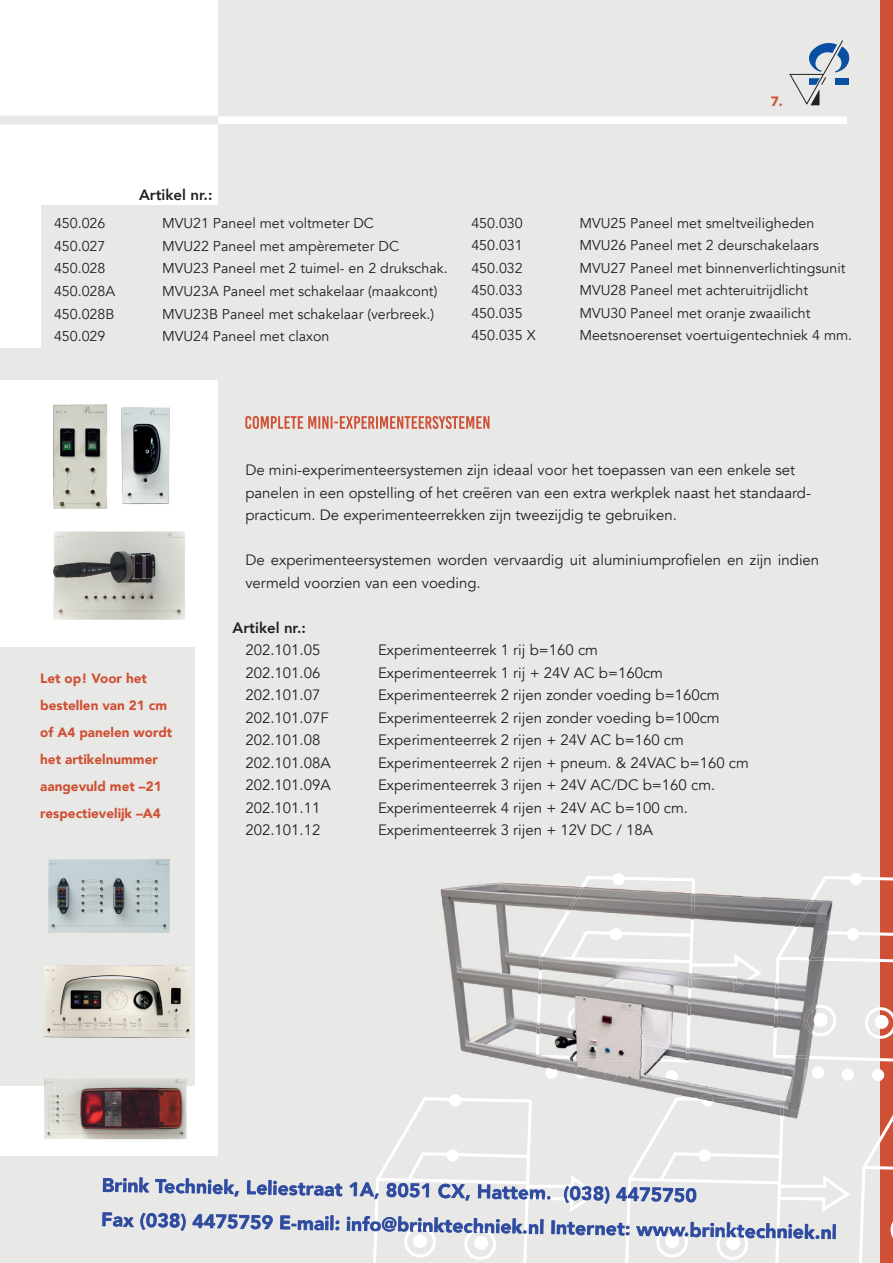
<style>
.page{position:relative;width:893px;height:1263px;background:#fff}
.page>*{position:absolute;margin:0;border:0;box-sizing:border-box;transform-origin:0 0}
.t1{font:900 19.5px/34.5px "Avenir";color:#304ca1}
.t2{font:15px/22.5px "Avenir";color:#231f20}
.t3{font:800 15px "Avenir";color:#231f20}
.t4{font:14.25px "Avenir";color:#231f20}
.t5{font:900 13.5px/27px "Avenir";color:#cf5034}
</style>
<div class="page">
<div style="left:41px;top:205px;width:830px;height:171px;background:#e8e9e7"></div>
<div style="left:0;top:647px;width:195px;height:438px;background:#e8e9e7"></div>
<div style="left:0;top:348px;width:228px;height:31px;background:#e8e9e7"></div>
<div style="left:218px;top:0;width:675px;height:1157px;background:#e8e9e7"></div>
<div style="left:0;top:1157px;width:893px;height:106px;background:#e8e9e7"></div>
<div style="left:0;top:116px;width:847px;height:8px;background:#fff"></div>
<div style="left:880px;top:0;width:13px;height:1263px;background:#cf5034"></div>
<div style="left:0;top:116px;width:218px;height:9px;background:#e8e9e7"></div>
<svg style="left:789px;top:40px;width:61px;height:66px"></svg>
<svg style="left:245px;top:416px;width:244px;height:13px"></svg>
<img style="left:48px;top:859px;width:122px;height:74px">
<img style="left:44px;top:965px;width:58px;height:73px">
<img style="left:35px;top:1085px;width:67px;height:55px">
<img style="left:44px;top:1078px;width:58px;height:7px">
<img style="left:53px;top:531px;width:132px;height:89px">
<img style="left:53px;top:405px;width:55px;height:104px">
<img style="left:121px;top:407px;width:49px;height:98px">
<div style="left:850px;top:873px;width:12px;height:12px;background:#fff;border-radius:50%"></div>
<div style="left:612px;top:873px;width:13px;height:12px;background:#fff;border-radius:50%"></div>
<svg style="left:102px;top:874px;width:791px;height:389px"></svg>
<p class="t5" style="left:771px;top:87px;width:13px">7.</p>
<p class="t3" style="left:139px;top:183px;width:75px">Artikel nr.:</p>
<p class="t4" style="left:54px;top:215px;width:53px">450.026</p>
<p class="t4" style="left:162px;top:215px;width:213px">MVU21 Paneel met voltmeter DC</p>
<p class="t4" style="left:54px;top:238px;width:53px">450.027</p>
<p class="t4" style="left:162px;top:238px;width:239px">MVU22 Paneel met ampèremeter DC</p>
<p class="t4" style="left:54px;top:260px;width:53px">450.028</p>
<p class="t4" style="left:162px;top:260px;width:287px">MVU23 Paneel met 2 tuimel- en 2 drukschak.</p>
<p class="t4" style="left:54px;top:283px;width:63px">450.028A</p>
<p class="t4" style="left:162px;top:283px;width:277px">MVU23A Paneel met schakelaar (maakcont)</p>
<p class="t4" style="left:54px;top:305px;width:62px">450.028B</p>
<p class="t4" style="left:162px;top:305px;width:274px">MVU23B Paneel met schakelaar (verbreek.)</p>
<p class="t4" style="left:54px;top:328px;width:53px">450.029</p>
<p class="t4" style="left:162px;top:328px;width:169px">MVU24 Paneel met claxon</p>
<p class="t4" style="left:471px;top:214px;width:53px">450.030</p>
<p class="t4" style="left:579px;top:214px;width:236px">MVU25 Paneel met smeltveiligheden</p>
<p class="t4" style="left:471px;top:237px;width:53px">450.031</p>
<p class="t4" style="left:579px;top:237px;width:241px">MVU26 Paneel met 2 deurschakelaars</p>
<p class="t4" style="left:471px;top:259px;width:53px">450.032</p>
<p class="t4" style="left:579px;top:259px;width:268px">MVU27 Paneel met binnenverlichtingsunit</p>
<p class="t4" style="left:471px;top:282px;width:53px">450.033</p>
<p class="t4" style="left:579px;top:282px;width:230px">MVU28 Paneel met achteruitrijdlicht</p>
<p class="t4" style="left:471px;top:304px;width:53px">450.035</p>
<p class="t4" style="left:579px;top:304px;width:233px">MVU30 Paneel met oranje zwaailicht</p>
<p class="t4" style="left:471px;top:327px;width:66px">450.035 X</p>
<p class="t4" style="left:579px;top:327px;width:274px">Meetsnoerenset voertuigentechniek 4 mm.</p>
<p class="t5" style="left:40px;top:665px;width:134px">Let op! Voor het bestellen van 21 cm of A4 panelen wordt het artikelnummer aangevuld met –21 respectievelĳk –A4</p>
<p class="t2" style="left:245px;top:459px;width:567px">De mini-experimenteersystemen zijn ideaal voor het toepassen van een enkele set panelen in een opstelling of het creëren van een extra werkplek naast het standaard&shy;practicum. De experimenteerrekken zijn tweezijdig te gebruiken.</p>
<p class="t2" style="left:245px;top:549px;width:575px">De experimenteersystemen worden vervaardig uit aluminiumprofielen en zijn indien vermeld voorzien van een voeding.</p>
<p class="t3" style="left:233px;top:616px;width:75px">Artikel nr.:</p>
<p class="t2" style="left:245px;top:639px;width:77px">202.101.05</p>
<p class="t2" style="left:378px;top:639px;width:221px">Experimenteerrek 1 rij b=160 cm</p>
<p class="t2" style="left:245px;top:662px;width:77px">202.101.06</p>
<p class="t2" style="left:378px;top:662px;width:286px">Experimenteerrek 1 rij + 24V AC b=160cm</p>
<p class="t2" style="left:245px;top:684px;width:77px">202.101.07</p>
<p class="t2" style="left:378px;top:684px;width:343px">Experimenteerrek 2 rijen zonder voeding b=160cm</p>
<p class="t2" style="left:245px;top:707px;width:85px">202.101.07F</p>
<p class="t2" style="left:378px;top:707px;width:343px">Experimenteerrek 2 rijen zonder voeding b=100cm</p>
<p class="t2" style="left:245px;top:729px;width:77px">202.101.08</p>
<p class="t2" style="left:378px;top:729px;width:307px">Experimenteerrek 2 rijen + 24V AC b=160 cm</p>
<p class="t2" style="left:245px;top:752px;width:87px">202.101.08A</p>
<p class="t2" style="left:378px;top:752px;width:372px">Experimenteerrek 2 rijen + pneum. &amp; 24VAC b=160 cm</p>
<p class="t2" style="left:245px;top:774px;width:87px">202.101.09A</p>
<p class="t2" style="left:378px;top:774px;width:339px">Experimenteerrek 3 rijen + 24V AC/DC b=160 cm.</p>
<p class="t2" style="left:245px;top:797px;width:77px">202.101.11</p>
<p class="t2" style="left:378px;top:797px;width:312px">Experimenteerrek 4 rijen + 24V AC b=100 cm.</p>
<p class="t2" style="left:245px;top:819px;width:77px">202.101.12</p>
<p class="t2" style="left:378px;top:819px;width:277px">Experimenteerrek 3 rijen + 12V DC / 18A</p>
<h1 class="t1" style="left:102px;top:1167px;width:737px;rotate:1deg">Brink Techniek, Leliestraat 1A, 8051 CX, Hattem. (038) 4475750<br>Fax (038) 4475759 E-mail: info@brinktechniek.nl Internet: www.brinktechniek.nl</h1>
</div>
